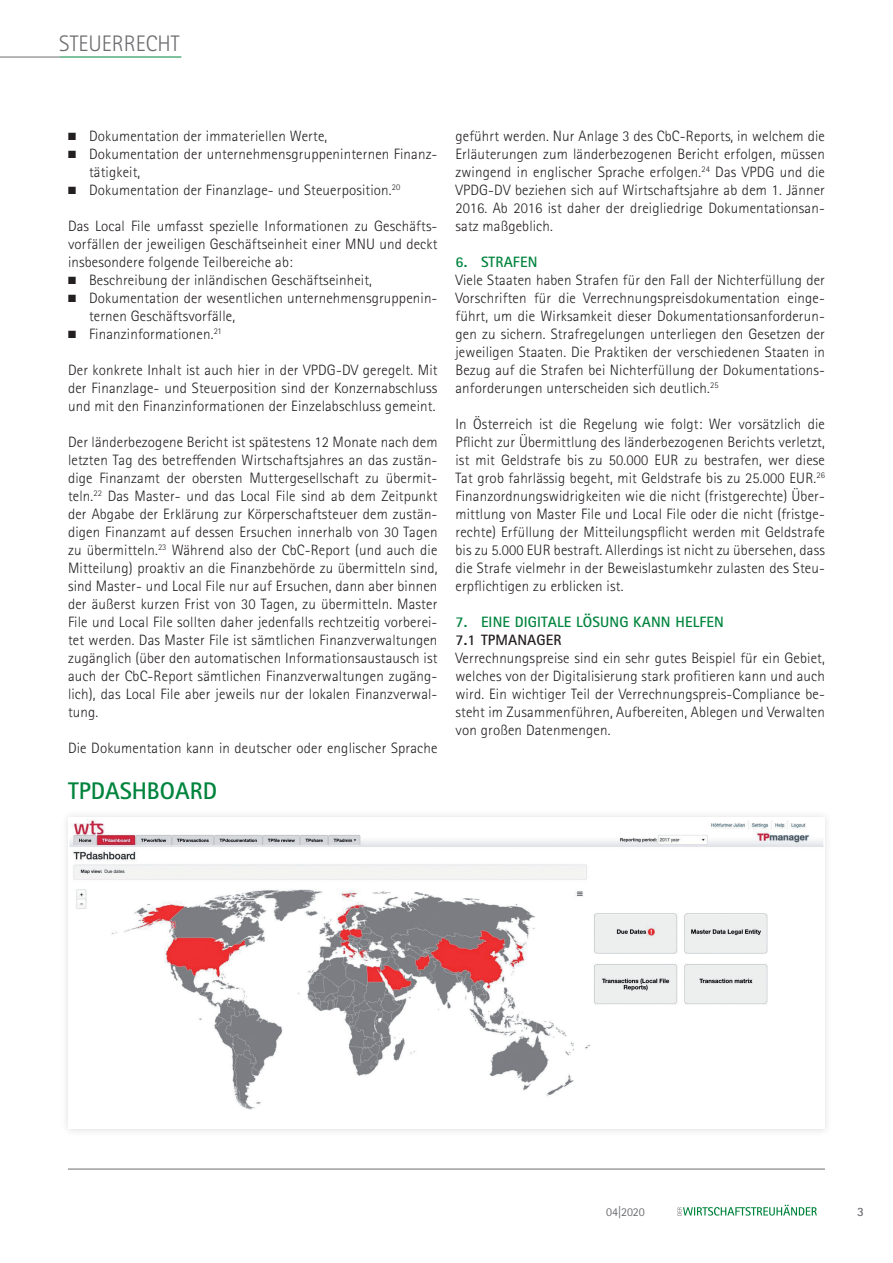
<style>
.page{position:relative;width:893px;height:1263px;background:#fff}
.page>*{position:absolute;margin:0;border:0;box-sizing:border-box;transform-origin:0 0}
.lauftext{font:700 24.15px "Rotis Sans Serif Std";color:#00843d}
.headline{font:300 22.5px "Rotis Sans Serif Std";color:#6c6d70}
.lauftext-2{font:300 15px/18px "Rotis Sans Serif Std";letter-spacing:.01em;color:#231f20;text-align:justify}
.lauftext-3{font:700 15px "Rotis Sans Serif Std";letter-spacing:.01em;color:#00843d}
.lauftext-4{font:700 15px "Rotis Sans Serif Std";letter-spacing:.01em;color:#231f20}
.t1{font:700 12.75px "Rotis Sans Serif Std";color:#6c6d70}
.Kategorie_grau{font:12px "Rotis Sans Serif Std";color:#6c6d70}
</style>
<div class="page">
<svg style="left:677px;top:1205px;width:140px;height:10px"></svg>
<hr style="left:0;top:57px;width:60px;height:1px;background:#6c6d70">
<hr style="left:68px;top:1169px;width:757px;height:1px;background:#6c6d70">
<hr style="left:60px;top:57px;width:121px;height:1px;background:#00843d">
<div style="left:60px;top:809px;width:773px;height:328px;background:#231f20;opacity:.15"></div>
<img style="left:71px;top:820px;width:751px;height:290px">
<p class="headline" style="left:59px;top:30px;width:122px">STEUERRECHT</p>
<p class="lauftext-2" style="left:68px;top:127px;width:261px">■ Dokumentation der immateriellen Werte,</p>
<p class="lauftext-2" style="left:89px;top:145px;width:350px;text-indent:-21px">■ Dokumentation der unternehmensgruppeninternen Finanz&shy;tätigkeit,</p>
<p class="lauftext-2" style="left:68px;top:181px;width:334px">■ Dokumentation der Finanzlage- und Steuerposition.<sup>20</sup></p>
<p class="lauftext-2" style="left:68px;top:217px;width:371px">Das Local File umfasst spezielle Informationen zu Geschäfts&shy;vorfällen der jeweiligen Geschäftseinheit einer MNU und deckt insbesondere folgende Teilbereiche ab:</p>
<p class="lauftext-2" style="left:68px;top:271px;width:305px">■ Beschreibung der inländischen Geschäftseinheit,</p>
<p class="lauftext-2" style="left:89px;top:289px;width:350px;text-indent:-21px">■ Dokumentation der wesentlichen unternehmensgruppenin&shy;ternen Geschäftsvorfälle,</p>
<p class="lauftext-2" style="left:68px;top:325px;width:155px">■ Finanzinformationen.<sup>21</sup></p>
<p class="lauftext-2" style="left:68px;top:361px;width:371px">Der konkrete Inhalt ist auch hier in der VPDG-DV geregelt. Mit der Finanzlage- und Steuerposition sind der Konzernabschluss und mit den Finanzinformationen der Einzelabschluss gemeint.</p>
<p class="lauftext-2" style="left:68px;top:433px;width:371px">Der länderbezogene Bericht ist spätestens 12 Monate nach dem letzten Tag des betreffenden Wirtschaftsjahres an das zustän&shy;dige Finanzamt der obersten Muttergesellschaft zu übermit&shy;teln.<sup>22</sup> Das Master- und das Local File sind ab dem Zeitpunkt der Abgabe der Erklärung zur Körperschaftsteuer dem zustän&shy;digen Finanzamt auf dessen Ersuchen innerhalb von 30 Tagen zu übermitteln.<sup>23</sup> Während also der CbC-Report (und auch die Mitteilung) proaktiv an die Finanzbehörde zu übermitteln sind, sind Master- und Local File nur auf Ersuchen, dann aber binnen der äußerst kurzen Frist von 30 Tagen, zu übermitteln. Master File und Local File sollten daher jedenfalls rechtzeitig vorberei&shy;tet werden. Das Master File ist sämtlichen Finanzverwaltungen zugänglich (über den automatischen Informationsaustausch ist auch der CbC-Report sämtlichen Finanzverwaltungen zugäng&shy;lich), das Local File aber jeweils nur der lokalen Finanzverwal&shy;tung.</p>
<p class="lauftext-2" style="left:68px;top:739px;width:371px">Die Dokumentation kann in deutscher oder englischer Sprache</p>
<p class="lauftext" style="left:68px;top:776px;width:150px">TPDASHBOARD</p>
<p class="lauftext-2" style="left:455px;top:127px;width:371px">geführt werden. Nur Anlage 3 des CbC-Reports, in welchem die Erläuterungen zum länderbezogenen Bericht erfolgen, müssen zwingend in englischer Sprache erfolgen.<sup>24</sup> Das VPDG und die VPDG-DV beziehen sich auf Wirtschaftsjahre ab dem 1. Jänner 2016. Ab 2016 ist daher der dreigliedrige Dokumentationsan&shy;satz maßgeblich.</p>
<p class="lauftext-3" style="left:455px;top:252px;width:83px">6. STRAFEN</p>
<p class="lauftext-2" style="left:455px;top:271px;width:371px">Viele Staaten haben Strafen für den Fall der Nichterfüllung der Vorschriften für die Verrechnungspreisdokumentation einge&shy;führt, um die Wirksamkeit dieser Dokumentationsanforderun&shy;gen zu sichern. Strafregelungen unterliegen den Gesetzen der jeweiligen Staaten. Die Praktiken der verschiedenen Staaten in Bezug auf die Strafen bei Nichterfüllung der Dokumentations&shy;anforderungen unterscheiden sich deutlich.<sup>25</sup></p>
<p class="lauftext-2" style="left:455px;top:415px;width:371px">In Österreich ist die Regelung wie folgt: Wer vorsätzlich die Pflicht zur Übermittlung des länderbezogenen Berichts verletzt, ist mit Geldstrafe bis zu 50.000 EUR zu bestrafen, wer diese Tat grob fahrlässig begeht, mit Geldstrafe bis zu 25.000 EUR.<sup>26<br></sup>Finanzordnungswidrigkeiten wie die nicht (fristgerechte) Über&shy;mittlung von Master File und Local File oder die nicht (fristge&shy;rechte) Erfüllung der Mitteilungspflicht werden mit Geldstrafe bis zu 5.000 EUR bestraft. Allerdings ist nicht zu übersehen, dass die Strafe vielmehr in der Beweislastumkehr zulasten des Steu&shy;erpflichtigen zu erblicken ist.</p>
<p class="lauftext-3" style="left:455px;top:612px;width:270px">7. EINE DIGITALE LÖSUNG KANN HELFEN</p>
<p class="lauftext-4" style="left:455px;top:630px;width:108px">7.1 TPMANAGER</p>
<p class="lauftext-2" style="left:455px;top:649px;width:371px">Verrechnungspreise sind ein sehr gutes Beispiel für ein Gebiet, welches von der Digitalisierung stark profitieren kann und auch wird. Ein wichtiger Teil der Verrechnungspreis-Compliance be&shy;steht im Zusammenführen, Aufbereiten, Ablegen und Verwalten von großen Datenmengen.</p>
<p class="Kategorie_grau" style="left:606px;top:1204px;width:40px">04|2020</p>
<p class="t1" style="left:857px;top:1203px;width:8px">3</p>
</div>
